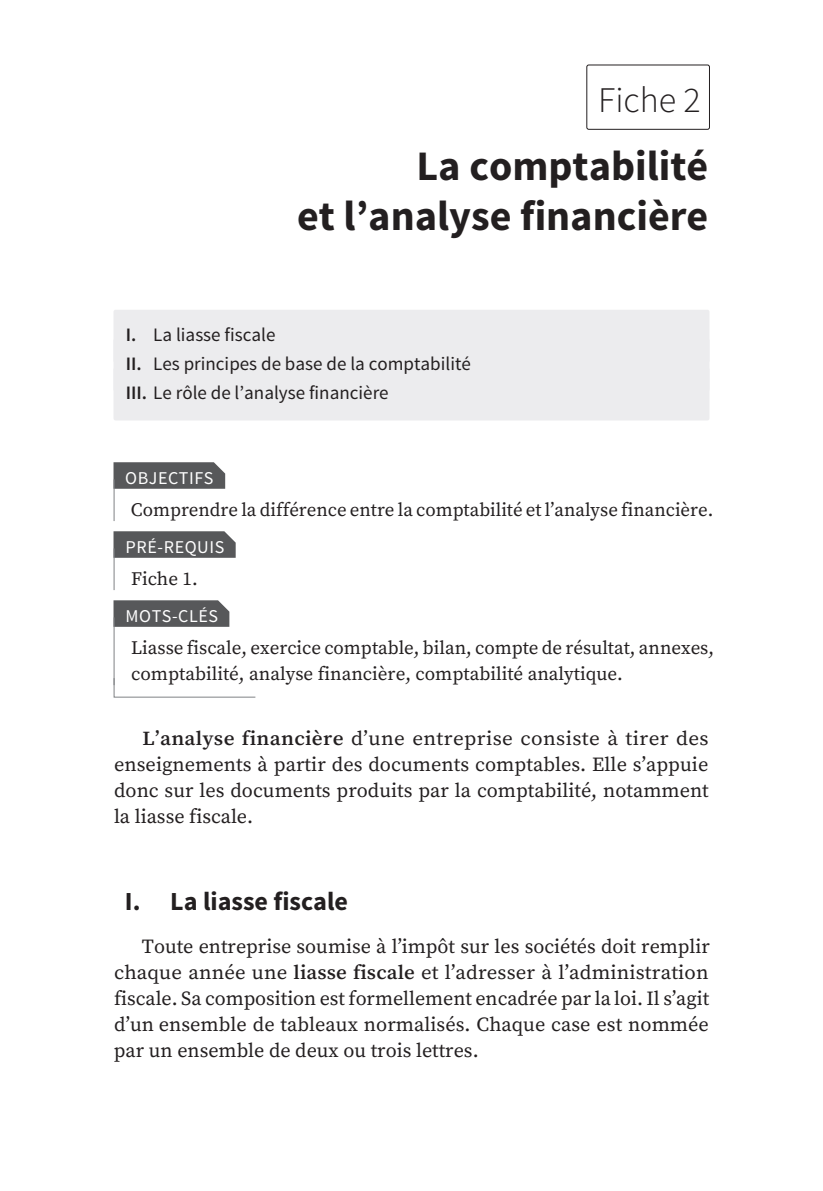
<style>
.page{position:relative;width:823px;height:1191px;background:#fff}
.page>*{position:absolute;margin:0;border:0;box-sizing:border-box;transform-origin:0 0}
.t1{font:700 42px/50.4px "Source Sans Pro";color:#231f20;text-align:right}
.t2{font:300 36px "Source Sans Pro";color:#231f20}
.t3{font:700 26px "Source Sans Pro";color:#231f20}
.t4{font:20px/26px "Source Serif Pro";color:#231f20;text-align:justify}
.t5{font:20px/26px "Source Serif Pro";color:#231f20;text-align:justify;scale:1.05 1}
.t6{font:19px/26px "Source Serif Pro";color:#231f20}
.t7{font:19px/28.8px "Source Sans Pro";color:#231f20}
.t8{font:18px "Source Sans Pro";letter-spacing:.03em;color:#fff}
.s1{font-weight:600}
</style>
<div class="page">
<div style="left:586px;top:65px;width:123px;height:65px;border:1px solid #231f20;border-radius:2px"></div>
<div style="left:113px;top:310px;width:596px;height:53px;background:#ececee;border-radius:2px"></div>
<div style="left:113px;top:338px;width:596px;height:53px;background:#ececee;border-radius:2px"></div>
<div style="left:113px;top:367px;width:596px;height:53px;background:#ececee;border-radius:2px"></div>
<svg style="left:113px;top:462px;width:112px;height:27px;background:#5d5e60"></svg>
<hr style="left:113px;top:479px;width:1px;height:42px;background:#808285">
<svg style="left:113px;top:531px;width:122px;height:27px;background:#5d5e60"></svg>
<hr style="left:113px;top:548px;width:1px;height:42px;background:#808285">
<svg style="left:113px;top:600px;width:116px;height:27px;background:#5d5e60"></svg>
<hr style="left:113px;top:617px;width:1px;height:68px;background:#808285">
<svg style="left:113px;top:677px;width:143px;height:21px"></svg>
<h2 class="t2" style="left:597px;top:78px;width:104px">Fiche 2</h2>
<h1 class="t1" style="left:297px;top:142px;width:412px">La comptabilité<br>et l’analyse financière</h1>
<p class="t7" style="left:126px;top:321px;width:346px"><span class="s1">I.</span> La liasse fiscale<br><span class="s1">II.</span> Les principes de base de la comptabilité<br><span class="s1">III.</span> Le rôle de l’analyse financière</p>
<p class="t8" style="left:125px;top:467px;width:90px">OBJECTIFS</p>
<p class="t6" style="left:131px;top:497px;width:583px">Comprendre la différence entre la comptabilité et l’analyse financière.</p>
<p class="t8" style="left:125px;top:536px;width:100px">PRÉ-REQUIS</p>
<p class="t6" style="left:131px;top:566px;width:68px">Fiche 1.</p>
<p class="t8" style="left:125px;top:605px;width:94px">MOTS-CLÉS</p>
<p class="t6" style="left:131px;top:635px;width:584px">Liasse fiscale, exercice comptable, bilan, compte de résultat, annexes, comptabilité, analyse financière, comptabilité analytique.</p>
<p class="t5" style="left:114px;top:726px;width:567px;text-indent:28px"><span class="s1">L’analyse financière</span> d’une entreprise consiste à tirer des enseignements à partir des documents comptables. Elle s’appuie donc sur les documents produits par la comptabilité, notamment la liasse fiscale.</p>
<h3 class="t3" style="left:125px;top:884px;width:225px">I. La liasse fiscale</h3>
<p class="t4" style="left:114px;top:934px;width:597px;text-indent:28px">Toute entreprise soumise à l’impôt sur les sociétés doit remplir chaque année une <span class="s1">liasse fiscale</span> et l’adresser à l’administration fiscale. Sa composition est formellement encadrée par la loi. Il s’agit d’un ensemble de tableaux normalisés. Chaque case est nommée par un ensemble de deux ou trois lettres.</p>
</div>
